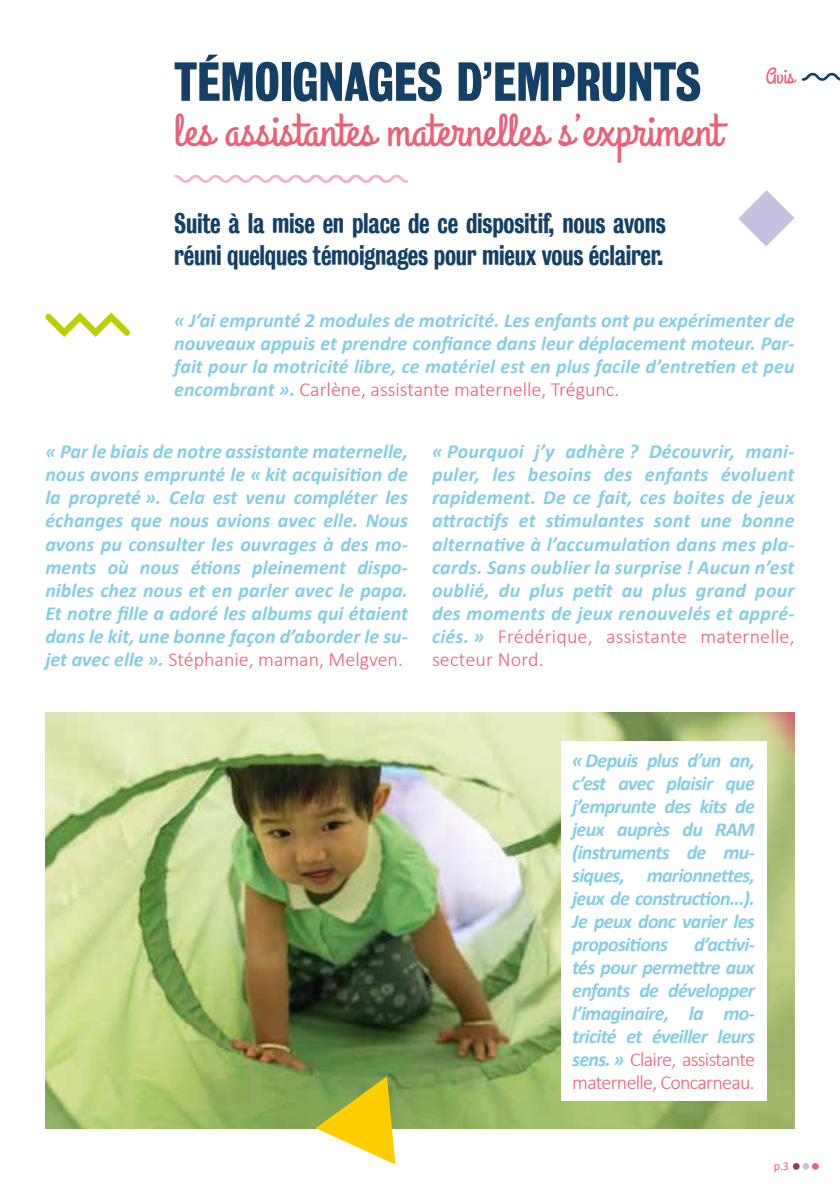
<style>
.page{position:relative;width:840px;height:1191px;background:#fff}
.page>*{position:absolute;margin:0;border:0;box-sizing:border-box;transform-origin:0 0}
.t1{font:50px "Bureau Grot Three Seven";color:#154066}
.t2{font:46px "Grand Hotel";letter-spacing:.01em;color:#ec5f78}
.t3{font:26px/32px "Bureau Grotesque Three Five";letter-spacing:-.01em;color:#154066}
.t4{font:22px "Grand Hotel";color:#ec5f78}
.t5{font:italic 700 20px/23px "Calibri";color:#85cee4;text-align:justify}
.t6{font:12px "Calibri";color:#ec5f78}
.s1{font-weight:300;font-style:normal;color:#ec5f78}
</style>
<div class="page">
<svg style="left:811px;top:1163px;width:7px;height:6px"></svg>
<svg style="left:802px;top:1163px;width:6px;height:6px"></svg>
<div style="left:792px;top:1163px;width:7px;height:6px;background:#8f3d5c;border-radius:50%"></div>
<svg style="left:738px;top:190px;width:56px;height:56px"></svg>
<svg style="left:45px;top:312px;width:85px;height:25px"></svg>
<svg style="left:174px;top:175px;width:234px;height:8px"></svg>
<svg style="left:801px;top:73px;width:38px;height:8px"></svg>
<img style="left:45px;top:713px;width:749px;height:415px">
<div style="left:560px;top:741px;width:205px;height:359px;background:#fff"></div>
<svg style="left:315px;top:1076px;width:80px;height:88px"></svg>
<h1 class="t1" style="left:174px;top:53px;width:528px">TÉMOIGNAGES D’EMPRUNTS</h1>
<h2 class="t2" style="left:174px;top:101px;width:548px">les assistantes maternelles s’expriment</h2>
<h3 class="t3" style="left:174px;top:207px;width:492px">Suite à la mise en place de ce dispositif, nous avons réuni quelques témoignages pour mieux vous éclairer.</h3>
<p class="t4" style="left:765px;top:62px;width:30px">Avis</p>
<p class="t5" style="left:174px;top:308px;width:621px">« J’ai emprunté 2 modules de motricité. Les enfants ont pu expérimenter de nouveaux appuis et prendre confiance dans leur déplacement moteur. Par&shy;fait pour la motricité libre, ce matériel est en plus facile d’entretien et peu encombrant ». <span class="s1">Carlène, assistante maternelle, Trégunc.</span></p>
<p class="t5" style="left:45px;top:439px;width:364px">« Par le biais de notre assistante maternelle, nous avons emprunté le « kit acquisition de la propreté ». Cela est venu compléter les échanges que nous avions avec elle. Nous avons pu consulter les ouvrages à des mo&shy;ments où nous étions pleinement dispo&shy;nibles chez nous et en parler avec le papa.<br>Et notre fille a adoré les albums qui étaient dans le kit, une bonne façon d’aborder le su&shy;jet avec elle ». <span class="s1">Stéphanie, maman, Melgven.</span></p>
<p class="t5" style="left:432px;top:439px;width:364px">« Pourquoi j’y adhère ? Découvrir, mani&shy;puler, les besoins des enfants évoluent rapidement. De ce fait, ces boites de jeux attractifs et stimulantes sont une bonne alternative à l’accumulation dans mes pla&shy;cards. Sans oublier la surprise ! Aucun n’est oublié, du plus petit au plus grand pour des moments de jeux renouvelés et appré&shy;ciés. » <span class="s1">Frédérique, assistante maternelle, secteur Nord.</span></p>
<p class="t5" style="left:572px;top:748px;width:184px">« Depuis plus d’un an, c’est avec plaisir que j’emprunte des kits de jeux auprès du RAM (instruments de mu&shy;siques, marionnettes, jeux de construction...).<br>Je peux donc varier les propositions</p>
<p class="t5" style="left:572px;top:932px;width:184px;text-indent:122px">d’activi&shy;tés pour permettre aux enfants de développer l’imaginaire, la mo&shy;tricité et éveiller leurs sens. » <span class="s1">Claire, assistante maternelle, Concarneau.</span></p>
<p class="t6" style="left:773px;top:1157px;width:17px">p.3</p>
</div>
